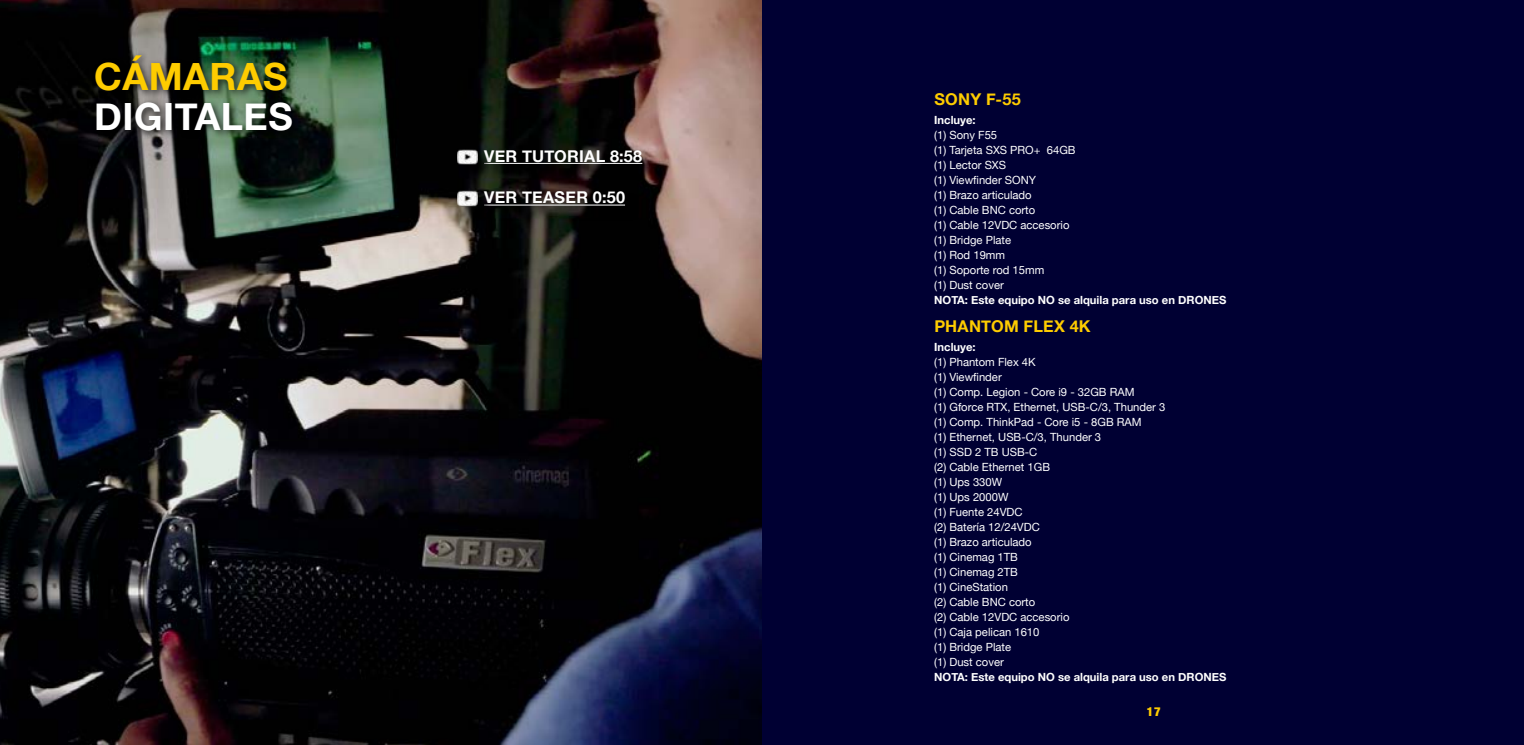
<style>
.page{position:relative;width:1524px;height:745px;background:#fff}
.page>*{position:absolute;margin:0;border:0;box-sizing:border-box;transform-origin:0 0}
.t1{font:700 37.5px "Helvetica Neue";letter-spacing:.015em;color:#fff}
.t2{font:700 37.5px "Helvetica Neue";letter-spacing:.015em;color:#fecc00}
.t3{font:700 16.25px "Helvetica Neue";letter-spacing:.02em;color:#fff}
.t4{font:700 16.25px "Helvetica Neue";letter-spacing:.015em;color:#fecc00}
.t5{font:900 condensed 12.5px "Helvetica Neue";color:#fecc00}
.t6{font:11.25px/15px "Helvetica Neue";color:#fff}
.t7{font:700 11.25px "Helvetica Neue";color:#fff}
</style>
<div class="page">
<div style="left:762px;top:0;width:762px;height:744px;background:#003"></div>
<img style="left:0;top:0;width:762px;height:744px">
<div style="left:486px;top:152px;width:171px;height:27px;background:#000;opacity:.75"></div>
<hr style="left:484px;top:163px;width:158px;height:1px;background:#fff">
<div style="left:459px;top:152px;width:33px;height:27px;background:#000;opacity:.75"></div>
<img style="left:457px;top:148px;width:20px;height:17px">
<div style="left:486px;top:193px;width:154px;height:28px;background:#000;opacity:.75"></div>
<hr style="left:484px;top:204px;width:141px;height:1px;background:#fff">
<div style="left:459px;top:193px;width:33px;height:28px;background:#000;opacity:.75"></div>
<img style="left:457px;top:190px;width:20px;height:17px">
<div style="left:91px;top:51px;width:210px;height:88px;background:#000;opacity:.75"></div>
<h1 class="t2" style="left:94px;top:53px;width:195px">CÁMARAS</h1>
<h1 class="t1" style="left:94px;top:93px;width:200px">DIGITALES</h1>
<h2 class="t3" style="left:484px;top:146px;width:160px">VER TUTORIAL 8:58</h2>
<h2 class="t3" style="left:484px;top:187px;width:142px">VER TEASER 0:50</h2>
<h2 class="t4" style="left:934px;top:89px;width:88px">SONY F-55</h2>
<p class="t7" style="left:934px;top:113px;width:43px">Incluye:</p>
<p class="t6" style="left:934px;top:127px;width:143px">(1) Sony F55<br>(1) Tarjeta SXS PRO+ 64GB (1) Lector SXS<br>(1) Viewfinder SONY<br>(1) Brazo articulado<br>(1) Cable BNC corto<br>(1) Cable 12VDC accesorio (1) Bridge Plate<br>(1) Rod 19mm<br>(1) Soporte rod 15mm<br>(1) Dust cover</p>
<p class="t7" style="left:934px;top:293px;width:294px">NOTA: Este equipo NO se alquila para uso en DRONES</p>
<h2 class="t4" style="left:934px;top:316px;width:158px">PHANTOM FLEX 4K</h2>
<p class="t7" style="left:934px;top:339px;width:43px">Incluye:</p>
<p class="t6" style="left:934px;top:354px;width:233px">(1) Phantom Flex 4K<br>(1) Viewfinder<br>(1) Comp. Legion - Core i9 - 32GB RAM<br>(1) Gforce RTX, Ethernet, USB-C/3, Thunder 3 (1) Comp. ThinkPad - Core i5 - 8GB RAM<br>(1) Ethernet, USB-C/3, Thunder 3<br>(1) SSD 2 TB USB-C<br>(2) Cable Ethernet 1GB<br>(1) Ups 330W<br>(1) Ups 2000W<br>(1) Fuente 24VDC<br>(2) Batería 12/24VDC<br>(1) Brazo articulado<br>(1) Cinemag 1TB<br>(1) Cinemag 2TB<br>(1) CineStation<br>(2) Cable BNC corto<br>(2) Cable 12VDC accesorio<br>(1) Caja pelican 1610<br>(1) Bridge Plate<br>(1) Dust cover</p>
<p class="t7" style="left:934px;top:669px;width:294px">NOTA: Este equipo NO se alquila para uso en DRONES</p>
<p class="t5" style="left:1147px;top:703px;width:15px">17</p>
</div>
